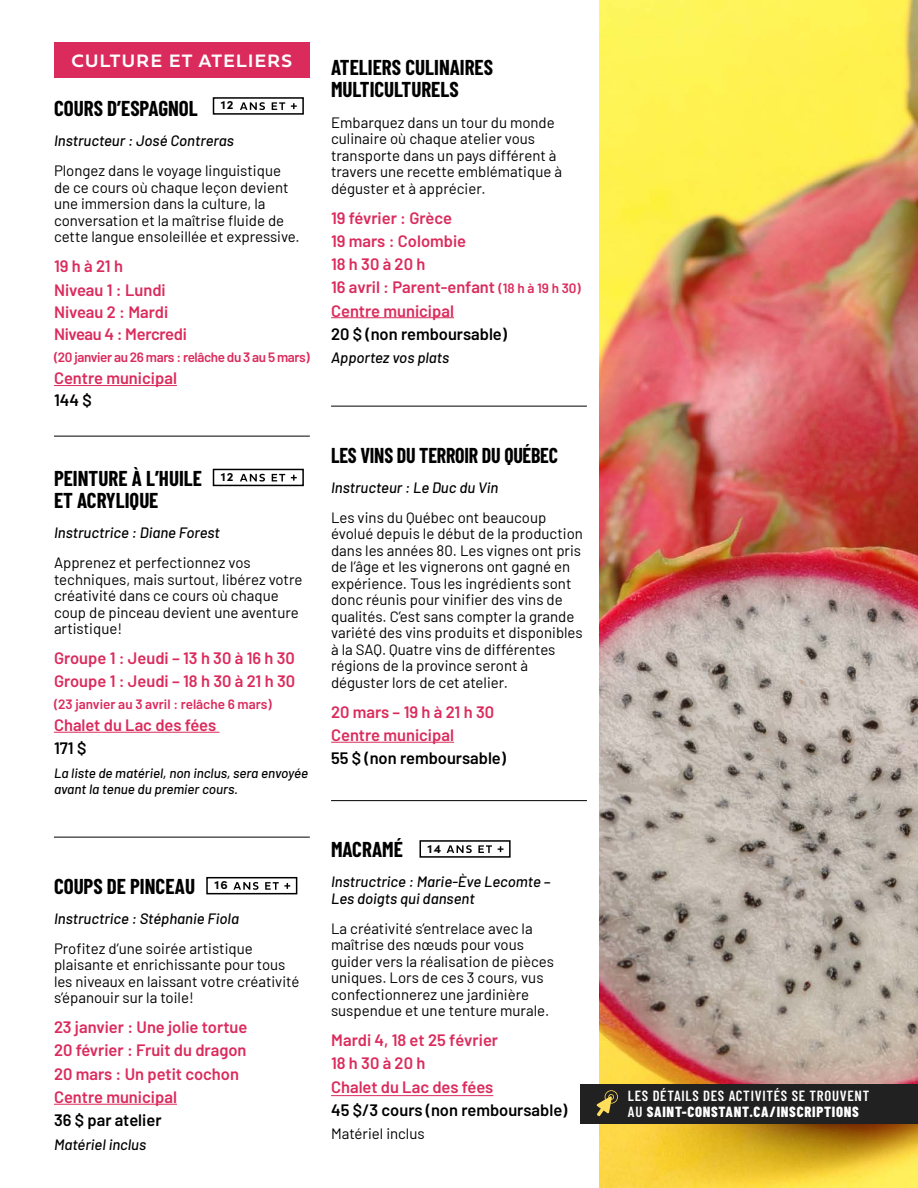
<style>
.page{position:relative;width:918px;height:1188px;background:#fff}
.page>*{position:absolute;margin:0;border:0;box-sizing:border-box;transform-origin:0 0}
.t1{font:700 21px/22.5px "Barlow Condensed";color:#000}
.t2{font:700 21px "Barlow Condensed";color:#000;scale:.95 1}
.t3{font:18.75px "Fieldwork Geo Demibold";letter-spacing:.07em;color:#fff}
.t4{font:600 16.5px/23.2px "Barlow";color:#db2b5c}
.t5{font:600 16.5px "Barlow";color:#000}
.t6{font:15px/16.5px "Barlow";color:#000}
.t7{font:italic 500 15px/16.5px "Barlow";color:#000}
.t8{font:600 14.7px/15.9px "Barlow Condensed";letter-spacing:.05em;color:#fff}
.t9{font:italic 500 13.5px/16.5px "Barlow";color:#000}
.t10{font:600 13.5px "Barlow";letter-spacing:-.03em;color:#db2b5c}
.t11{font:600 13.5px "Barlow";color:#db2b5c}
.t12{font:700 12px "Sofia Pro";letter-spacing:.1em;color:#000;scale:1.04 1}
.s1{font-size:13.5px}
.s2{font-weight:800}
</style>
<div class="page">
<hr style="left:331px;top:317px;width:123px;height:1px;background:#db2b5c">
<hr style="left:331px;top:406px;width:256px;height:1px;background:#000">
<hr style="left:331px;top:742px;width:123px;height:1px;background:#db2b5c">
<hr style="left:331px;top:800px;width:256px;height:1px;background:#000">
<hr style="left:331px;top:1095px;width:162px;height:1px;background:#db2b5c">
<div style="left:54px;top:43px;width:256px;height:35px;background:#db2b5c"></div>
<hr style="left:54px;top:385px;width:123px;height:1px;background:#db2b5c">
<hr style="left:54px;top:436px;width:256px;height:1px;background:#000">
<hr style="left:54px;top:732px;width:166px;height:1px;background:#db2b5c">
<hr style="left:54px;top:837px;width:256px;height:1px;background:#000">
<hr style="left:54px;top:1104px;width:123px;height:1px;background:#db2b5c">
<svg style="left:233px;top:882px;width:26px;height:8px"></svg>
<svg style="left:265px;top:882px;width:25px;height:8px"></svg>
<div style="left:206px;top:877px;width:91px;height:17px;border:2px solid #000"></div>
<svg style="left:447px;top:845px;width:25px;height:8px"></svg>
<svg style="left:478px;top:845px;width:14px;height:8px"></svg>
<svg style="left:498px;top:846px;width:6px;height:6px"></svg>
<div style="left:420px;top:840px;width:91px;height:18px;border:2px solid #000"></div>
<img style="left:599px;top:0;width:319px;height:1188px">
<div style="left:580px;top:1084px;width:338px;height:39px;background:#212121"></div>
<svg style="left:597px;top:1090px;width:21px;height:26px"></svg>
<svg style="left:240px;top:474px;width:25px;height:8px"></svg>
<svg style="left:272px;top:474px;width:13px;height:7px"></svg>
<svg style="left:291px;top:475px;width:6px;height:6px"></svg>
<div style="left:213px;top:469px;width:91px;height:17px;border:2px solid #000"></div>
<svg style="left:240px;top:102px;width:25px;height:8px"></svg>
<svg style="left:272px;top:102px;width:13px;height:8px"></svg>
<svg style="left:291px;top:103px;width:6px;height:6px"></svg>
<div style="left:213px;top:97px;width:91px;height:18px;border:2px solid #000"></div>
<p class="t3" style="left:72px;top:46px;width:222px">CULTURE ET ATELIERS</p>
<h1 class="t1" style="left:54px;top:96px;width:145px">COURS D’ESPAGNOL</h1>
<p class="t7" style="left:54px;top:132px;width:181px">Instructeur : José Contreras</p>
<p class="t6" style="left:54px;top:162px;width:247px">Plongez dans le voyage linguistique de ce cours où chaque leçon devient une immersion dans la culture, la conversation et la maîtrise fluide de cette langue ensoleillée et expressive.</p>
<p class="t4" style="left:54px;top:254px;width:134px;line-height:22.5px">19 h à 21 h<br>Niveau 1 : Lundi<br>Niveau 2 : Mardi<br>Niveau 4 : Mercredi</p>
<p class="t10" style="left:54px;top:347px;width:257px">(20 janvier au 26 mars : relâche du 3 au 5 mars)</p>
<p class="t4" style="left:54px;top:365px;width:124px">Centre municipal</p>
<p class="t5" style="left:54px;top:388px;width:39px">144 $</p>
<p class="t12" style="left:221px;top:96px;width:14px">12</p>
<h1 class="t1" style="left:54px;top:466px;width:150px">PEINTURE À L’HUILE<br>ET ACRYLIQUE</h1>
<p class="t7" style="left:54px;top:524px;width:167px">Instructrice : Diane Forest</p>
<p class="t6" style="left:54px;top:554px;width:250px">Apprenez et perfectionnez vos techniques, mais surtout, libérez votre créativité dans ce cours où chaque coup de pinceau devient une aventure artistique!</p>
<p class="t4" style="left:54px;top:646px;width:243px;line-height:22.2px">Groupe 1 : Jeudi – 13 h 30 à 16 h 30<br>Groupe 1 : Jeudi – 18 h 30 à 21 h 30</p>
<p class="t11" style="left:54px;top:694px;width:219px">(23 janvier au 3 avril : relâche 6 mars)</p>
<p class="t4" style="left:54px;top:712px;width:164px">Chalet du Lac des fées</p>
<p class="t5" style="left:54px;top:736px;width:34px">171 $</p>
<p class="t9" style="left:54px;top:763px;width:256px">La liste de matériel, non inclus, sera envoyée avant la tenue du premier cours.</p>
<p class="t12" style="left:221px;top:468px;width:14px">12</p>
<h1 class="t1" style="left:54px;top:874px;width:143px">COUPS DE PINCEAU</h1>
<p class="t7" style="left:54px;top:909px;width:187px">Instructrice : Stéphanie Fiola</p>
<p class="t6" style="left:54px;top:939px;width:247px">Profitez d’une soirée artistique plaisante et enrichissante pour tous les niveaux en laissant votre créativité s’épanouir sur la toile!</p>
<p class="t4" style="left:54px;top:1014px;width:195px">23 janvier : Une jolie tortue<br>20 février : Fruit du dragon<br>20 mars : Un petit cochon<br>Centre municipal</p>
<p class="t5" style="left:54px;top:1108px;width:109px">36 $ par atelier</p>
<p class="t7" style="left:54px;top:1135px;width:94px">Matériel inclus</p>
<p class="t12" style="left:214px;top:876px;width:15px">16</p>
<h1 class="t1" style="left:331px;top:55px;width:164px">ATELIERS CULINAIRES<br>MULTICULTURELS</h1>
<p class="t6" style="left:331px;top:113px;width:232px">Embarquez dans un tour du monde culinaire où chaque atelier vous transporte dans un pays différent à travers une recette emblématique à déguster et à apprécier.</p>
<p class="t4" style="left:331px;top:205px;width:251px">19 février : Grèce<br>19 mars : Colombie<br>18 h 30 à 20 h<br>16 avril : Parent-enfant <span class="s1">(18 h à 19 h 30)<br></span>Centre municipal</p>
<p class="t5" style="left:331px;top:322px;width:178px">20 $ (non remboursable)</p>
<p class="t7" style="left:331px;top:348px;width:120px">Apportez vos plats</p>
<h1 class="t2" style="left:331px;top:440px;width:240px">LES VINS DU TERROIR DU QUÉBEC</h1>
<p class="t7" style="left:331px;top:478px;width:169px">Instructeur : Le Duc du Vin</p>
<p class="t6" style="left:331px;top:508px;width:253px">Les vins du Québec ont beaucoup évolué depuis le début de la production dans les années 80. Les vignes ont pris de l’âge et les vignerons ont gagné en expérience. Tous les ingrédients sont donc réunis pour vinifier des vins de qualités. C’est sans compter la grande variété des vins produits et disponibles à la SAQ. Quatre vins de différentes régions de la province seront à déguster lors de cet atelier.</p>
<p class="t4" style="left:331px;top:699px;width:165px">20 mars – 19 h à 21 h 30<br>Centre municipal</p>
<p class="t5" style="left:331px;top:746px;width:177px">55 $ (non remboursable)</p>
<h1 class="t1" style="left:331px;top:837px;width:73px">MACRAMÉ</h1>
<p class="t7" style="left:331px;top:872px;width:221px">Instructrice : Marie-Ève Lecomte –<br>Les doigts qui dansent</p>
<p class="t6" style="left:331px;top:919px;width:224px">La créativité s’entrelace avec la maîtrise des nœuds pour vous guider vers la réalisation de pièces uniques. Lors de ces 3 cours, vus confectionnerez une jardinière suspendue et une tenture murale.</p>
<p class="t4" style="left:331px;top:1027px;width:169px">Mardi 4, 18 et 25 février<br>18 h 30 à 20 h<br>Chalet du Lac des fées</p>
<p class="t5" style="left:331px;top:1098px;width:238px">45 $/3 cours (non remboursable)</p>
<p class="t6" style="left:331px;top:1124px;width:95px">Matériel inclus</p>
<p class="t12" style="left:428px;top:839px;width:15px">14</p>
<p class="t8" style="left:628px;top:1087px;width:243px">LES DÉTAILS DES ACTIVITÉS SE TROUVENT<br>AU <span class="s2">SAINT-CONSTANT.CA/INSCRIPTIONS</span></p>
</div>
